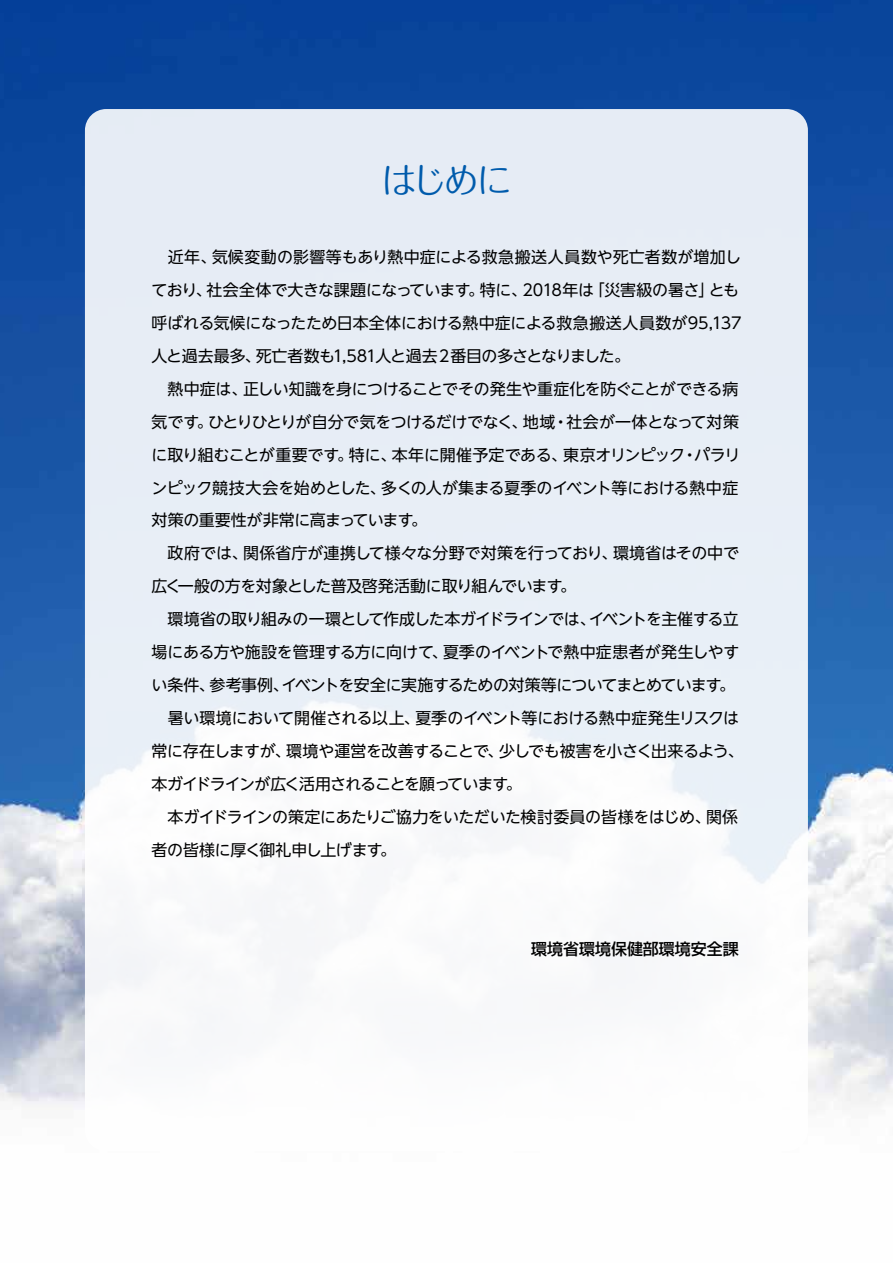
<style>
.page{position:relative;width:893px;height:1263px;background:#fff}
.page>*{position:absolute;margin:0;border:0;box-sizing:border-box;transform-origin:0 0}
.t1{font:36.15px "Maru Fo Pro";color:#005bac}
.t2{font:15.9px/33px "UD Shin Go NT Pr 6";letter-spacing:-.02em;color:#000}
.t3{font:500 15.9px "Shin Go";color:#000}
</style>
<div class="page">
<img style="left:0;top:0;width:893px;height:1107px">
<div style="left:85px;top:109px;width:723px;height:1042px;background:linear-gradient(to bottom,#e0e8f3,#fdfdfd);border-radius:21px"></div>
<h1 class="t1" style="left:381px;top:152px;width:132px">はじめに</h1>
<p class="t2" style="left:151px;top:240px;width:594px">　近年、気候変動の影響等もあり熱中症による救急搬送人員数や死亡者数が増加しており、社会全体で大きな課題になっています。特に、2018年は「災害級の暑さ」とも呼ばれる気候になったため日本全体における熱中症による救急搬送人員数が95,137人と過去最多、死亡者数も1,581人と過去２番目の多さとなりました。<br>　熱中症は、正しい知識を身につけることでその発生や重症化を防ぐことができる病気です。ひとりひとりが自分で気をつけるだけでなく、地域・社会が一体となって対策に取り組むことが重要です。特に、本年に開催予定である、東京オリンピック・パラリンピック競技大会を始めとした、多くの人が集まる夏季のイベント等における熱中症対策の重要性が非常に高まっています。<br>　政府では、関係省庁が連携して様々な分野で対策を行っており、環境省はその中で広く一般の方を対象とした普及啓発活動に取り組んでいます。<br>　環境省の取り組みの一環として作成した本ガイドラインでは、イベントを主催する立場にある方や施設を管理する方に向けて、夏季のイベントで熱中症患者が発生しやすい条件、参考事例、イベントを安全に実施するための対策等についてまとめています。　暑い環境において開催される以上、夏季のイベント等における熱中症発生リスクは常に存在しますが、環境や運営を改善することで、少しでも被害を小さく出来るよう、本ガイドラインが広く活用されることを願っています。<br>　本ガイドラインの策定にあたりご協力をいただいた検討委員の皆様をはじめ、関係者の皆様に厚く御礼申し上げます。</p>
<p class="t3" style="left:531px;top:939px;width:209px">環境省環境保健部環境安全課</p>
</div>
